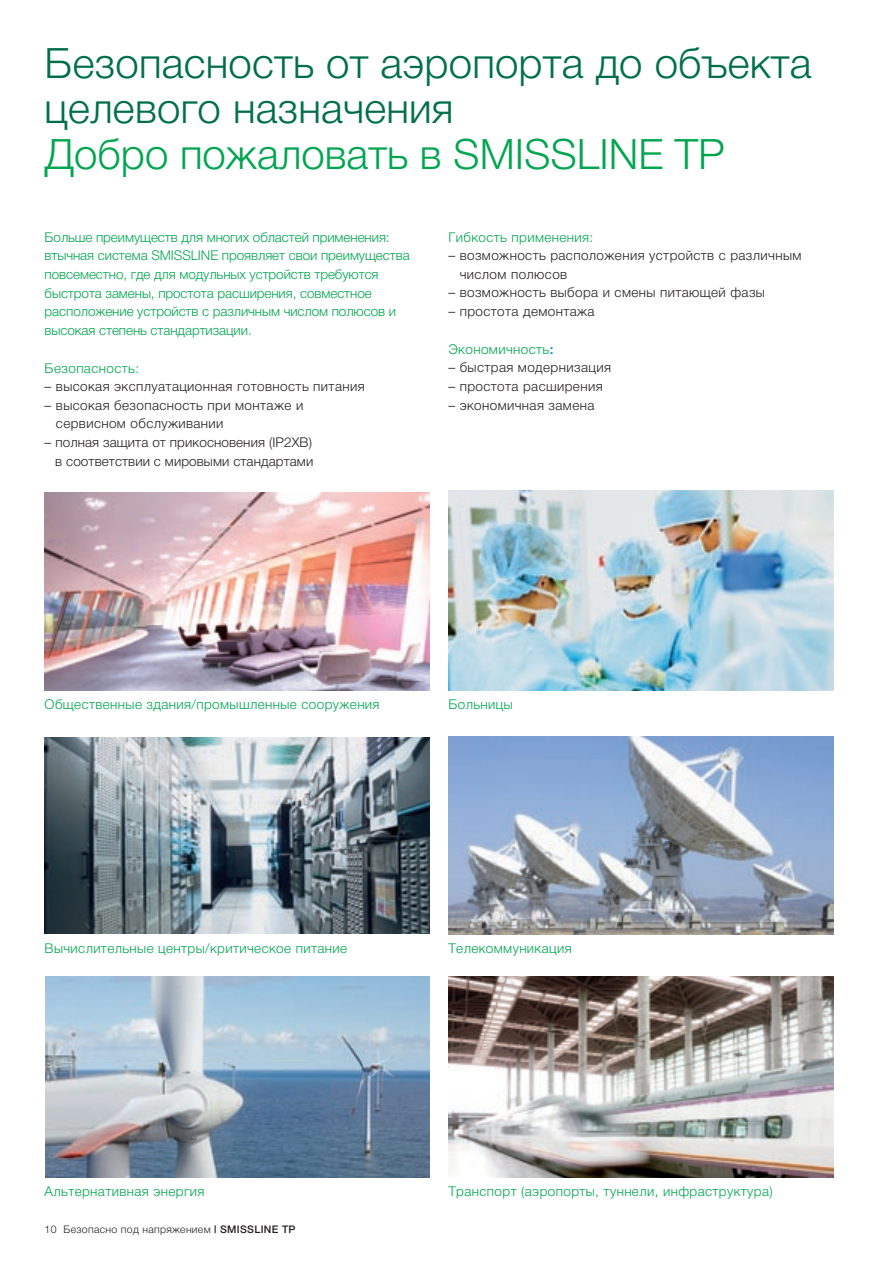
<style>
.page{position:relative;width:893px;height:1263px;background:#fff}
.page>*{position:absolute;margin:0;border:0;box-sizing:border-box;transform-origin:0 0}
.t1{font:300 42px/45.5px "Helvetica Neue LTCYR";letter-spacing:.005em;color:#006f49}
.t2{font:300 42px "Helvetica Neue LTCYR";color:#00a54f}
.t3{font:300 13.5px/18.6px "Helvetica Neue LTCYR";letter-spacing:.03em;color:#231f20}
.t4{font:300 13.5px/18.8px "Helvetica Neue LTCYR";letter-spacing:-.005em;color:#00a54f}
.t5{font:300 13.5px "Helvetica Neue LTCYR";letter-spacing:.03em;color:#00a54f}
.t6{font:300 13.5px/18.6px "Helvetica Neue LTCYR";letter-spacing:.01em;color:#231f20;text-align:right}
.t7{font:300 10.5px "Helvetica Neue LTCYR";letter-spacing:.03em;color:#231f20}
.s1{font-family:"Helvetica Neue";font-weight:500;color:#0089cf}
.s2{font-family:"Helvetica Neue"}
.s3{font-family:"Helvetica Neue";font-weight:500}
</style>
<div class="page">
<img style="left:45px;top:737px;width:385px;height:197px">
<img style="left:448px;top:490px;width:385px;height:201px">
<img style="left:45px;top:493px;width:385px;height:198px">
<img style="left:45px;top:976px;width:385px;height:201px">
<img style="left:448px;top:977px;width:385px;height:200px">
<img style="left:448px;top:737px;width:385px;height:198px">
<h1 class="t1" style="left:45px;top:40px;width:768px">Безопасность от аэропорта до объекта целевого назначения</h1>
<h1 class="t2" style="left:45px;top:131px;width:682px">Добро пожаловать в SMISSLINE TP</h1>
<p class="t4" style="left:45px;top:227px;width:367px">Больше преимуществ для многих областей применения: втычная система SMISSLINE проявляет свои преимущества повсеместно, где для модульных устройств требуются быстрота замены, простота расширения, совместное расположение устройств с различным числом полюсов и высокая степень стандартизации.</p>
<p class="t5" style="left:45px;top:360px;width:96px">Безопасность:</p>
<p class="t3" style="left:45px;top:377px;width:322px">– высокая эксплуатационная готовность питания</p>
<p class="t3" style="left:56px;top:396px;width:249px;text-indent:-11px">– высокая безопасность при монтаже и сервисном обслуживании</p>
<p class="t6" style="left:45px;top:433px;width:270px">– полная защита от прикосновения (IP2XB) в соответствии с мировыми стандартами</p>
<p class="t5" style="left:448px;top:229px;width:146px">Гибкость применения:</p>
<p class="t3" style="left:460px;top:246px;width:343px;text-indent:-11px">– возможность расположения устройств с различным числом полюсов</p>
<p class="t3" style="left:448px;top:283px;width:318px">– возможность выбора и смены питающей фазы</p>
<p class="t3" style="left:448px;top:302px;width:148px">– простота демонтажа</p>
<p class="t5" style="left:448px;top:342px;width:107px">Экономичность<span class="s1">:</span></p>
<p class="t3" style="left:448px;top:358px;width:164px">– быстрая модернизация</p>
<p class="t3" style="left:448px;top:377px;width:156px">– простота расширения</p>
<p class="t3" style="left:448px;top:396px;width:148px">– экономичная замена</p>
<p class="t5" style="left:45px;top:697px;width:336px">Общественные здания/промышленные сооружения</p>
<p class="t5" style="left:448px;top:697px;width:66px">Больницы</p>
<p class="t5" style="left:45px;top:940px;width:304px">Вычислительные центры/критическое питание</p>
<p class="t5" style="left:448px;top:940px;width:125px">Телекоммуникация</p>
<p class="t5" style="left:45px;top:1184px;width:161px">Альтернативная энергия</p>
<p class="t7" style="left:45px;top:1224px;width:252px"><span class="s2">10</span> Безопасно под напряжением <span class="s3">| SMISSLINE TP</span></p>
<p class="t5" style="left:448px;top:1184px;width:326px">Транспорт (аэропорты, туннели, инфраструктура)</p>
</div>
